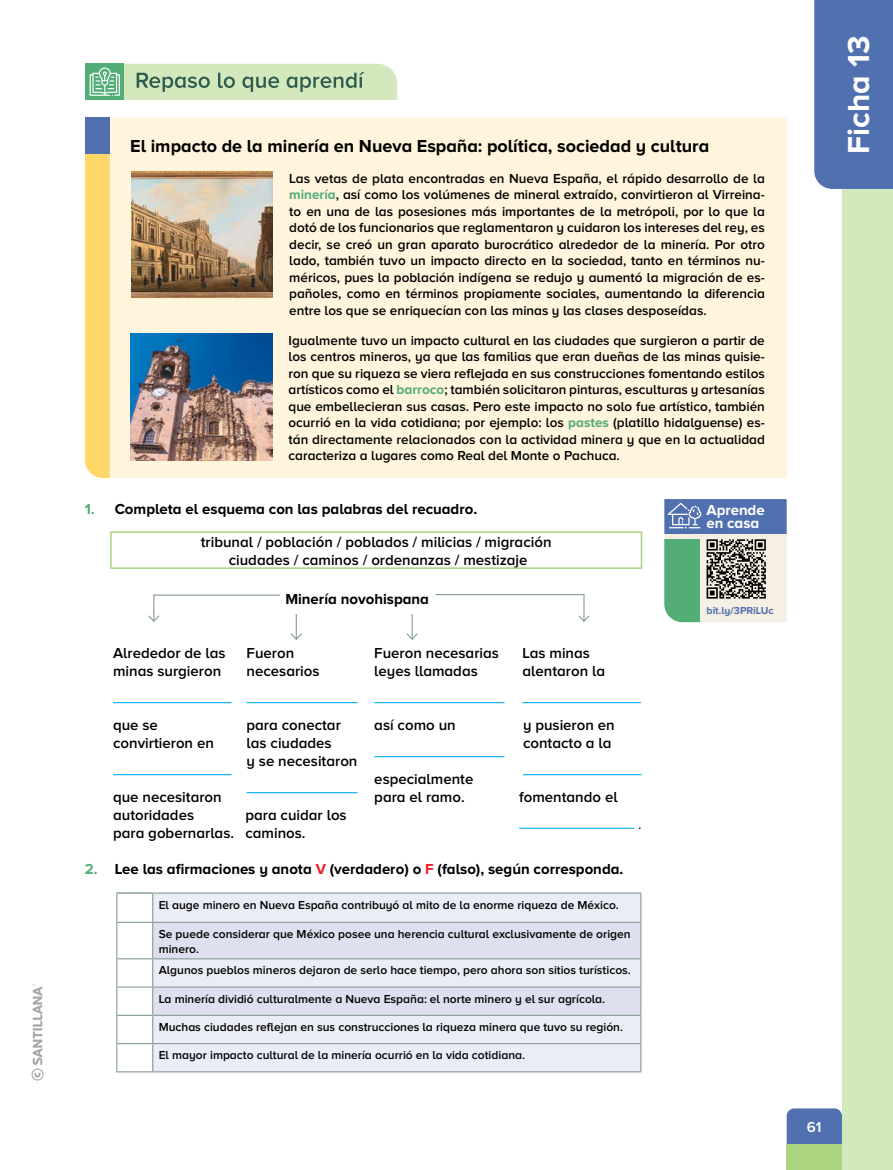
<style>
.page{position:relative;width:893px;height:1170px;background:#fff}
.page>*{position:absolute;margin:0;border:0;box-sizing:border-box;transform-origin:0 0}
.t1{font:700 31.5px "Proxima Nova A";color:#fff}
.t2{font:700 18px "Proxima Nova A";color:#000}
.t3{font:600 15px/18px "Proxima Nova A";color:#000}
.t4{font:700 15px "Proxima Nova A";color:#000}
.t5{font:700 15px/13.5px "Proxima Nova A";letter-spacing:-.005em;color:#fff}
.t6{font:600 15px "Proxima Nova A";color:#fff}
.t7{font:15px "Proxima Nova A";color:#000}
.t8{font:600 13.5px/16.5px "Proxima Nova A";color:#000;text-align:justify}
.t9{font:600 12px/15px "Proxima Nova A";color:#000}
.t10{font:700 10.5px "Proxima Nova A";letter-spacing:-.005em;color:#5170b0}
.s1{font-weight:700;color:#53ad77}
.s2{color:#53ad77}
.s3{color:#ed1d24}
</style>
<div class="page">
<div style="left:842px;top:0;width:51px;height:1169px;background:#d3e8bc"></div>
<div style="left:787px;top:1108px;width:55px;height:36px;background:#5170b0"></div>
<div style="left:787px;top:1144px;width:55px;height:25px;background:#abd481"></div>
<div style="left:814px;top:0;width:79px;height:189px;background:#5170b0"></div>
<svg style="left:85px;top:64px;width:312px;height:36px;background:#b6d4ac"></svg>
<hr style="left:522px;top:702px;width:119px;height:1px;background:#00aeef">
<hr style="left:374px;top:702px;width:130px;height:1px;background:#00aeef">
<hr style="left:374px;top:756px;width:130px;height:1px;background:#00aeef">
<hr style="left:247px;top:702px;width:110px;height:1px;background:#00aeef">
<hr style="left:113px;top:702px;width:119px;height:1px;background:#00aeef">
<hr style="left:113px;top:774px;width:119px;height:1px;background:#00aeef">
<hr style="left:523px;top:774px;width:118px;height:1px;background:#00aeef">
<hr style="left:519px;top:827px;width:115px;height:1px;background:#00aeef">
<hr style="left:247px;top:792px;width:110px;height:1px;background:#00aeef">
<div style="left:153px;top:893px;width:487px;height:178px;background:#ebedf6"></div>
<svg style="left:153px;top:922px;width:487px;height:92px;background:#dfe2ef"></svg>
<hr style="left:152px;top:892px;width:489px;height:1px;background:#869c96">
<svg style="left:640px;top:893px;width:1px;height:28px"></svg>
<hr style="left:153px;top:921px;width:488px;height:1px;background:#869c96">
<hr style="left:640px;top:922px;width:1px;height:36px;background:#869c96">
<hr style="left:153px;top:958px;width:488px;height:1px;background:#869c96">
<hr style="left:153px;top:986px;width:488px;height:1px;background:#869c96">
<hr style="left:153px;top:1014px;width:488px;height:1px;background:#869c96">
<hr style="left:153px;top:1042px;width:488px;height:2px;background:#869c96">
<svg style="left:640px;top:959px;width:1px;height:112px"></svg>
<hr style="left:116px;top:1071px;width:37px;height:1px;background:#869c96">
<hr style="left:153px;top:1071px;width:488px;height:1px;background:#869c96">
<hr style="left:116px;top:892px;width:36px;height:1px;background:#869c96">
<svg style="left:116px;top:893px;width:37px;height:178px"></svg>
<hr style="left:116px;top:921px;width:37px;height:1px;background:#869c96">
<div style="left:110px;top:531px;width:532px;height:38px;border:2px solid #abd481"></div>
<hr style="left:435px;top:594px;width:150px;height:1px;background:#869c96">
<hr style="left:154px;top:594px;width:137px;height:1px;background:#869c96">
<svg style="left:577px;top:594px;width:13px;height:28px"></svg>
<hr style="left:296px;top:605px;width:1px;height:34px;background:#869c96">
<svg style="left:290px;top:632px;width:12px;height:8px"></svg>
<hr style="left:412px;top:605px;width:1px;height:34px;background:#869c96">
<svg style="left:406px;top:632px;width:12px;height:8px"></svg>
<svg style="left:148px;top:594px;width:13px;height:28px"></svg>
<div style="left:280px;top:586px;width:154px;height:27px;background:#fff"></div>
<svg style="left:664px;top:499px;width:123px;height:123px;background:#90a6a8"></svg>
<div style="left:110px;top:118px;width:677px;height:360px;background:#fff4dc"></div>
<div style="left:85px;top:154px;width:25px;height:324px;background:#ffd668"></div>
<div style="left:85px;top:118px;width:25px;height:36px;background:#5170b0"></div>
<img style="left:131px;top:172px;width:142px;height:126px">
<img style="left:130px;top:334px;width:142px;height:126px">
<svg style="left:32px;top:984px;width:12px;height:96px"></svg>
<h2 class="t2" style="left:130px;top:136px;width:580px">El impacto de la minería en Nueva España: política, sociedad y cultura</h2>
<p class="t8" style="left:289px;top:169px;width:477px">Las vetas de plata encontradas en Nueva España, el rápido desarrollo de la <span class="s1">minería</span>, así como los volúmenes de mineral extraído, convirtieron al Virreina&shy;to en una de las posesiones más importantes de la metrópoli, por lo que la dotó de los funcionarios que reglamentaron y cuidaron los intereses del rey, es decir, se creó un gran aparato burocrático alrededor de la minería. Por otro lado, también tuvo un impacto directo en la sociedad, tanto en términos nu&shy;méricos, pues la población indígena se redujo y aumentó la migración de es&shy;pañoles, como en términos propiamente sociales, aumentando la diferencia entre los que se enriquecían con las minas y las clases desposeídas.</p>
<p class="t8" style="left:288px;top:331px;width:478px">Igualmente tuvo un impacto cultural en las ciudades que surgieron a partir de los centros mineros, ya que las familias que eran dueñas de las minas quisie&shy;ron que su riqueza se viera reflejada en sus construcciones fomentando estilos artísticos como el <span class="s1">barroco</span>; también solicitaron pinturas, esculturas y artesanías que embellecieran sus casas. Pero este impacto no solo fue artístico, también ocurrió en la vida cotidiana; por ejemplo: los <span class="s1">pastes</span> (platillo hidalguense) es&shy;tán directamente relacionados con la actividad minera y que en la actualidad caracteriza a lugares como Real del Monte o Pachuca.</p>
<p class="t4" style="left:85px;top:500px;width:394px"><span class="s2">1.</span> Completa el esquema con las palabras del recuadro.</p>
<p class="t3" style="left:201px;top:532px;width:352px;text-align:center">tribunal / población / poblados / milicias / migración ciudades / caminos / ordenanzas / mestizaje</p>
<p class="t4" style="left:285px;top:590px;width:145px">Minería novohispana</p>
<p class="t3" style="left:113px;top:644px;width:114px">Alrededor de las minas surgieron</p>
<p class="t3" style="left:247px;top:644px;width:75px">Fueron necesarios</p>
<p class="t3" style="left:374px;top:644px;width:126px">Fueron necesarias leyes llamadas</p>
<p class="t3" style="left:522px;top:644px;width:84px">Las minas alentaron la</p>
<p class="t3" style="left:374px;top:716px;width:83px">así como un</p>
<p class="t3" style="left:113px;top:716px;width:102px">que se convirtieron en</p>
<p class="t3" style="left:523px;top:716px;width:93px">y pusieron en contacto a la</p>
<p class="t3" style="left:247px;top:716px;width:96px">para conectar las ciudades</p>
<p class="t3" style="left:113px;top:788px;width:110px">que necesitaron autoridades</p>
<p class="t3" style="left:113px;top:824px;width:123px">para gobernarlas.</p>
<p class="t3" style="left:247px;top:752px;width:112px">y se necesitaron</p>
<p class="t3" style="left:245px;top:806px;width:103px">para cuidar los caminos.</p>
<p class="t3" style="left:374px;top:770px;width:101px">especialmente para el ramo.</p>
<p class="t3" style="left:519px;top:788px;width:100px">fomentando el</p>
<p class="t4" style="left:85px;top:860px;width:540px"><span class="s2">2.</span> Lee las afirmaciones y anota <span class="s3">V</span> (verdadero) o <span class="s3">F</span> (falso), según corresponda.</p>
<p class="t7" style="left:638px;top:815px;width:5px">.</p>
<p class="t9" style="left:159px;top:896px;width:462px">El auge minero en Nueva España contribuyó al mito de la enorme riqueza de México.</p>
<p class="t9" style="left:159px;top:926px;width:473px">Se puede considerar que México posee una herencia cultural exclusivamente de origen minero.</p>
<p class="t9" style="left:159px;top:962px;width:474px">Algunos pueblos mineros dejaron de serlo hace tiempo, pero ahora son sitios turísticos.</p>
<p class="t9" style="left:159px;top:990px;width:448px">La minería dividió culturalmente a Nueva España: el norte minero y el sur agrícola.</p>
<p class="t9" style="left:159px;top:1019px;width:466px">Muchas ciudades reflejan en sus construcciones la riqueza minera que tuvo su región.</p>
<p class="t9" style="left:159px;top:1047px;width:368px">El mayor impacto cultural de la minería ocurrió en la vida cotidiana.</p>
<p class="t5" style="left:707px;top:503px;width:60px">Aprende en casa</p>
<p class="t10" style="left:707px;top:604px;width:69px">bit.ly/3PRiLUc</p>
<h1 class="t1" style="left:841px;top:154px;width:119px;rotate:-90deg">Ficha 13</h1>
<p class="t6" style="left:807px;top:1118px;width:16px">61</p>
</div>
